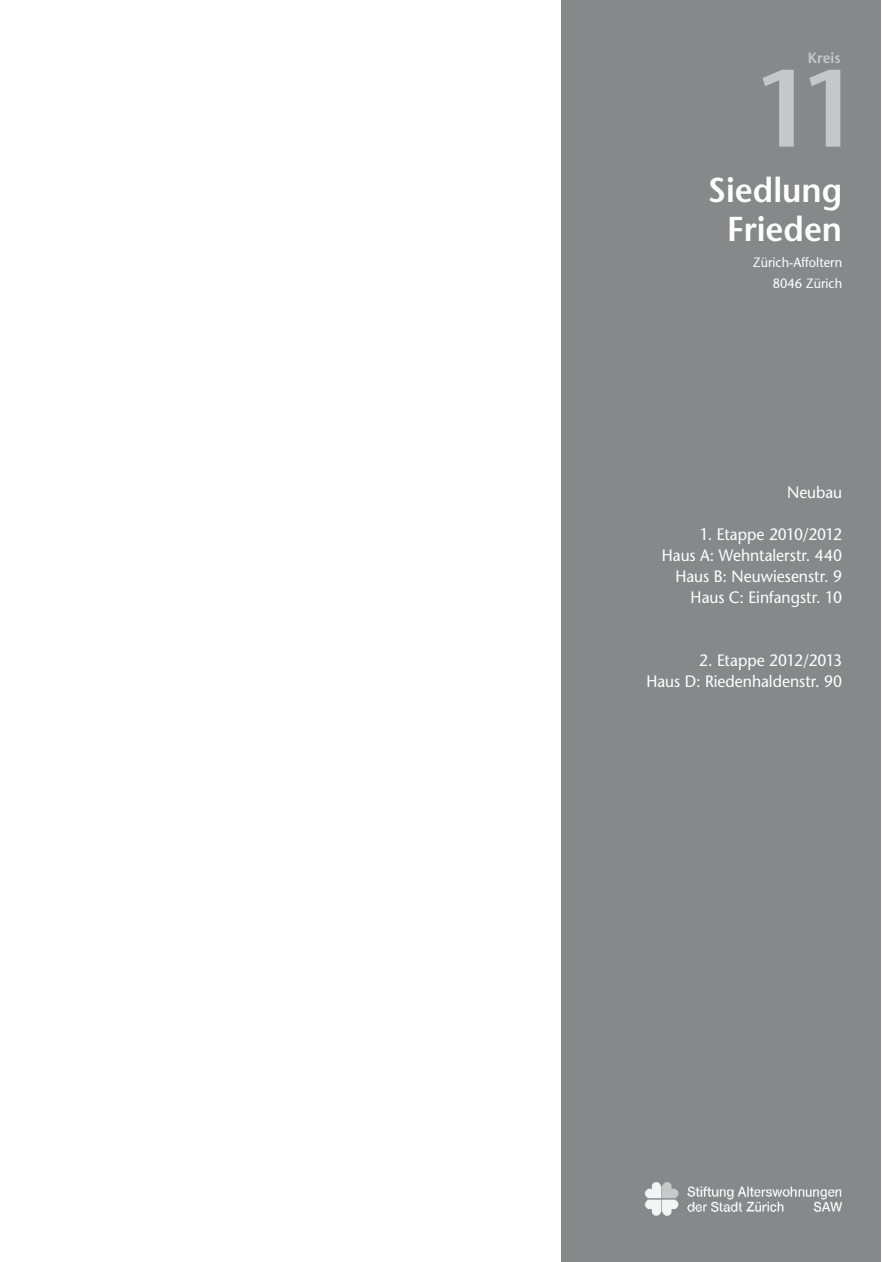
<style>
.page{position:relative;width:882px;height:1262px;background:#fff}
.page>*{position:absolute;margin:0;border:0;box-sizing:border-box;transform-origin:0 0}
.t1{font:600 108px "Stone Sans";color:#c6c7c8;scale:.95 1}
.t2{font:600 34.5px/39px "Stone Sans";color:#fff;text-align:center;scale:.95 1}
.t3{font:16.5px/21px "Stone Sans";color:#fff;text-align:right;scale:.95 1}
.t4{font:600 15px "Stone Sans";color:#c6c7c8;scale:.95 1}
.t5{font:13.5px/21px "Stone Sans";color:#fff;text-align:right;scale:.95 1}
</style>
<div class="page">
<div style="left:561px;top:0;width:319px;height:1262px;background:#87888a"></div>
<img style="left:644px;top:1182px;width:198px;height:34px">
<p class="t4" style="left:807px;top:48px;width:36px">Kreis</p>
<h1 class="t1" style="left:753px;top:42px;width:113px">11</h1>
<h2 class="t2" style="left:708px;top:170px;width:143px">Siedlung<br>Frieden</h2>
<p class="t5" style="left:753px;top:252px;width:96px">Zürich-Affoltern<br>8046 Zürich</p>
<p class="t3" style="left:787px;top:482px;width:60px">Neubau</p>
<p class="t3" style="left:662px;top:524px;width:191px">1. Etappe 2010/2012<br>Haus A: Wehntalerstr. 440<br>Haus B: Neuwiesenstr. 9<br>Haus C: Einfangstr. 10</p>
<p class="t3" style="left:646px;top:650px;width:208px">2. Etappe 2012/2013<br>Haus D: Riedenhaldenstr. 90</p>
</div>
